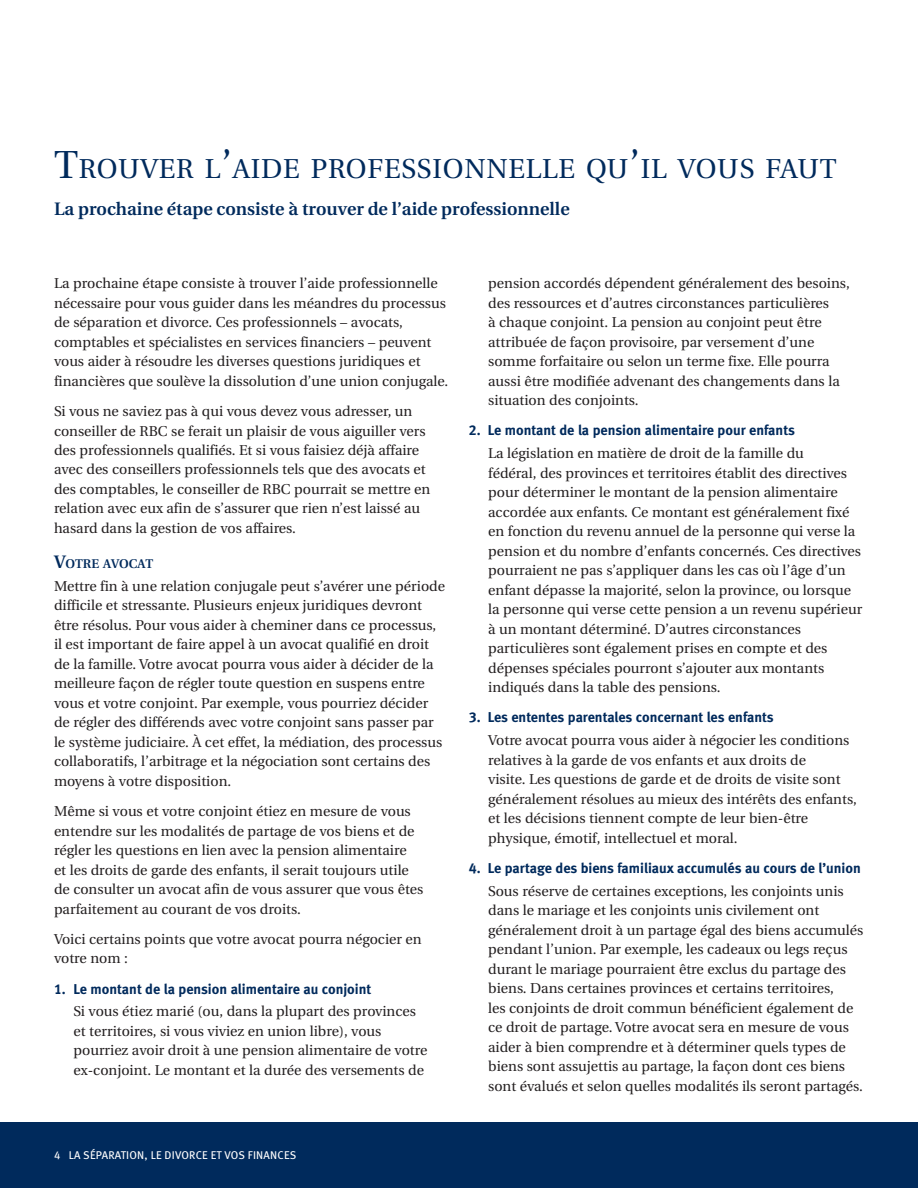
<style>
.page{position:relative;width:918px;height:1188px;background:#fff}
.page>*{position:absolute;margin:0;border:0;box-sizing:border-box;transform-origin:0 0}
.t1{font:27.3px "Utopia";letter-spacing:.03em;color:#002a5c}
.t2{font:600 18px "Utopia";color:#002a5c}
.t3{font:14.25px/19.5px "Utopia";color:#231f20}
.t4{font:14.25px "Meta Bold LF";color:#002a5c}
.t5{font:600 12.6px "Utopia";color:#002a5c}
.t6{font:11.25px "Meta Book LF";letter-spacing:.02em;color:#fff}
.s1{font-size:39px}
.s2{font-size:18px}
</style>
<div class="page">
<div style="left:0;top:1122px;width:918px;height:66px;background:#002a5c"></div>
<h1 class="t1" style="left:54px;top:153px;width:784px"><span class="s1">T</span>ROUVER L<span class="s1">’</span>AIDE PROFESSIONNELLE QU<span class="s1">’</span>IL VOUS FAUT</h1>
<p class="t2" style="left:54px;top:199px;width:517px">La prochaine étape consiste à trouver de l’aide professionnelle</p>
<p class="t3" style="left:54px;top:274px;width:396px">La prochaine étape consiste à trouver l’aide professionnelle nécessaire pour vous guider dans les méandres du processus de séparation et divorce. Ces professionnels – avocats, comptables et spécialistes en services financiers – peuvent vous aider à résoudre les diverses questions juridiques et financières que soulève la dissolution d’une union conjugale.</p>
<p class="t3" style="left:54px;top:402px;width:378px">Si vous ne saviez pas à qui vous devez vous adresser, un conseiller de RBC se ferait un plaisir de vous aiguiller vers des professionnels qualifiés. Et si vous faisiez déjà affaire avec des conseillers professionnels tels que des avocats et des comptables, le conseiller de RBC pourrait se mettre en relation avec eux afin de s’assurer que rien n’est laissé au hasard dans la gestion de vos affaires.</p>
<p class="t5" style="left:54px;top:557px;width:101px"><span class="s2">V</span>OTRE AVOCAT</p>
<p class="t3" style="left:54px;top:577px;width:393px">Mettre fin à une relation conjugale peut s’avérer une période difficile et stressante. Plusieurs enjeux juridiques devront être résolus. Pour vous aider à cheminer dans ce processus, il est important de faire appel à un avocat qualifié en droit de la famille. Votre avocat pourra vous aider à décider de la meilleure façon de régler toute question en suspens entre vous et votre conjoint. Par exemple, vous pourriez décider de régler des différends avec votre conjoint sans passer par le système judiciaire. À cet effet, la médiation, des processus collaboratifs, l’arbitrage et la négociation sont certains des moyens à votre disposition.</p>
<p class="t3" style="left:54px;top:802px;width:371px">Même si vous et votre conjoint étiez en mesure de vous entendre sur les modalités de partage de vos biens et de régler les questions en lien avec la pension alimentaire<br>et les droits de garde des enfants, il serait toujours utile de consulter un avocat afin de vous assurer que vous êtes parfaitement au courant de vos droits.</p>
<p class="t3" style="left:54px;top:930px;width:369px">Voici certains points que votre avocat pourra négocier en votre nom :</p>
<p class="t4" style="left:54px;top:980px;width:319px">1. Le montant de la pension alimentaire au conjoint</p>
<p class="t3" style="left:73px;top:1002px;width:355px">Si vous étiez marié (ou, dans la plupart des provinces et territoires, si vous viviez en union libre), vous pourriez avoir droit à une pension alimentaire de votre ex-conjoint. Le montant et la durée des versements de</p>
<p class="t3" style="left:488px;top:274px;width:363px">pension accordés dépendent généralement des besoins, des ressources et d’autres circonstances particulières<br>à chaque conjoint. La pension au conjoint peut être attribuée de façon provisoire, par versement d’une somme forfaitaire ou selon un terme fixe. Elle pourra aussi être modifiée advenant des changements dans la situation des conjoints.</p>
<p class="t4" style="left:469px;top:422px;width:328px">2. Le montant de la pension alimentaire pour enfants</p>
<p class="t3" style="left:488px;top:444px;width:376px">La législation en matière de droit de la famille du<br>fédéral, des provinces et territoires établit des directives pour déterminer le montant de la pension alimentaire accordée aux enfants. Ce montant est généralement fixé en fonction du revenu annuel de la personne qui verse la pension et du nombre d’enfants concernés. Ces directives pourraient ne pas s’appliquer dans les cas où l’âge d’un enfant dépasse la majorité, selon la province, ou lorsque la personne qui verse cette pension a un revenu supérieur à un montant déterminé. D’autres circonstances particulières sont également prises en compte et des dépenses spéciales pourront s’ajouter aux montants indiqués dans la table des pensions.</p>
<p class="t4" style="left:469px;top:709px;width:307px">3. Les ententes parentales concernant les enfants</p>
<p class="t3" style="left:488px;top:731px;width:370px">Votre avocat pourra vous aider à négocier les conditions relatives à la garde de vos enfants et aux droits de<br>visite. Les questions de garde et de droits de visite sont généralement résolues au mieux des intérêts des enfants, et les décisions tiennent compte de leur bien-être physique, émotif, intellectuel et moral.</p>
<p class="t4" style="left:469px;top:859px;width:394px">4. Le partage des biens familiaux accumulés au cours de l’union</p>
<p class="t3" style="left:488px;top:881px;width:377px">Sous réserve de certaines exceptions, les conjoints unis dans le mariage et les conjoints unis civilement ont généralement droit à un partage égal des biens accumulés pendant l’union. Par exemple, les cadeaux ou legs reçus durant le mariage pourraient être exclus du partage des biens. Dans certaines provinces et certains territoires,<br>les conjoints de droit commun bénéficient également de ce droit de partage. Votre avocat sera en mesure de vous aider à bien comprendre et à déterminer quels types de biens sont assujettis au partage, la façon dont ces biens sont évalués et selon quelles modalités ils seront partagés.</p>
<p class="t6" style="left:54px;top:1149px;width:244px">4 LA SÉPARATION, LE DIVORCE ET VOS FINANCES</p>
</div>
